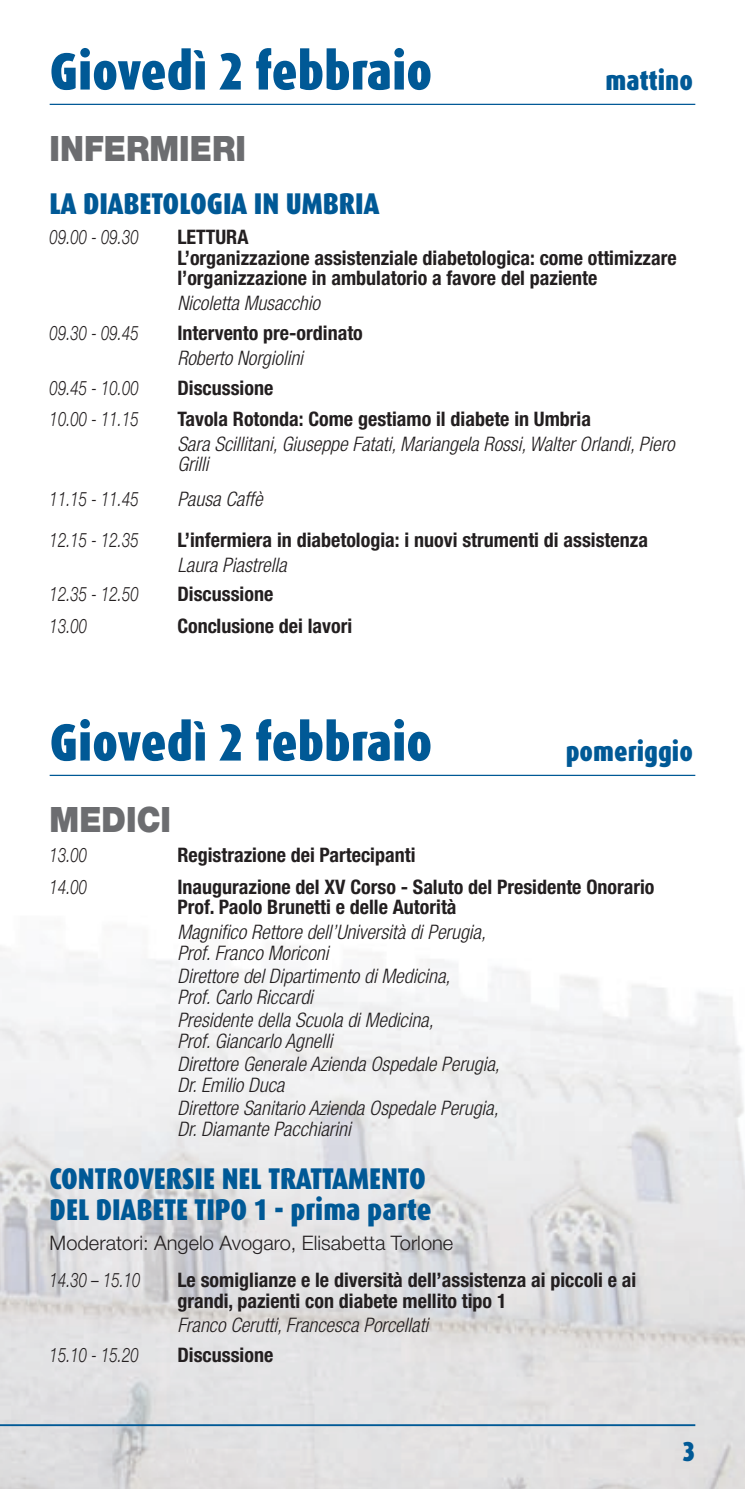
<style>
.page{position:relative;width:745px;height:1489px;background:#fff}
.page>*{position:absolute;margin:0;border:0;box-sizing:border-box;transform-origin:0 0}
.t1{font:900 52.5px "Dax Condensed";color:#005996}
.t2{font:900 35px "Helvetica Neue LT Std";color:#6c6d70;scale:.9 1}
.t3{font:900 30px/31.5px "Dax Condensed";color:#005996}
.t4{font:900 27.5px "Dax Condensed";color:#005996}
.t5{font:700 condensed 20px/20.5px "Helvetica Neue LT Std";color:#231f20}
.t6{font:italic 300 condensed 20px/20.5px "Helvetica Neue LT Std";color:#231f20}
.t7{font:italic 300 20px "Helvetica Neue LT Std";color:#231f20;scale:.75 1}
.t8{font:300 20px "Helvetica Neue LT Std";color:#231f20}
</style>
<div class="page">
<img style="left:0;top:774px;width:744px;height:714px">
<hr style="left:0;top:1423px;width:694px;height:2px;background:#005996">
<hr style="left:50px;top:104px;width:644px;height:1px;background:#005996">
<hr style="left:50px;top:774px;width:644px;height:2px;background:#005996">
<h1 class="t1" style="left:50px;top:42px;width:384px">Giovedì 2 febbraio</h1>
<h3 class="t4" style="left:605px;top:65px;width:89px">mattino</h3>
<h2 class="t2" style="left:50px;top:128px;width:219px">INFERMIERI</h2>
<h3 class="t3" style="left:50px;top:188px;width:331px">LA DIABETOLOGIA IN UMBRIA</h3>
<p class="t7" style="left:50px;top:225px;width:120px">09.00 - 09.30</p>
<p class="t5" style="left:177px;top:226px;width:500px">LETTURA<br>L’organizzazione assistenziale diabetologica: come ottimizzare l’organizzazione in ambulatorio a favore del paziente</p>
<p class="t6" style="left:177px;top:293px;width:144px">Nicoletta Musacchio</p>
<p class="t7" style="left:50px;top:321px;width:120px">09.30 - 09.45</p>
<p class="t5" style="left:177px;top:322px;width:187px">Intervento pre-ordinato</p>
<p class="t6" style="left:177px;top:348px;width:127px">Roberto Norgiolini</p>
<p class="t7" style="left:50px;top:375px;width:120px">09.45 - 10.00</p>
<p class="t5" style="left:177px;top:377px;width:97px">Discussione</p>
<p class="t7" style="left:50px;top:407px;width:120px">10.00 - 11.15</p>
<p class="t5" style="left:177px;top:408px;width:415px">Tavola Rotonda: Come gestiamo il diabete in Umbria</p>
<p class="t6" style="left:177px;top:434px;width:498px">Sara Scillitani, Giuseppe Fatati, Mariangela Rossi, Walter Orlandi, Piero<br>Grilli</p>
<p class="t7" style="left:50px;top:487px;width:120px">11.15 - 11.45</p>
<p class="t6" style="left:177px;top:489px;width:87px">Pausa Caffè</p>
<p class="t7" style="left:50px;top:527px;width:120px">12.15 - 12.35</p>
<p class="t5" style="left:177px;top:529px;width:472px">L’infermiera in diabetologia: i nuovi strumenti di assistenza</p>
<p class="t6" style="left:177px;top:554px;width:111px">Laura Piastrella</p>
<p class="t7" style="left:50px;top:582px;width:120px">12.35 - 12.50</p>
<p class="t5" style="left:177px;top:583px;width:97px">Discussione</p>
<p class="t7" style="left:50px;top:613px;width:52px">13.00</p>
<p class="t5" style="left:177px;top:615px;width:176px">Conclusione dei lavori</p>
<h1 class="t1" style="left:50px;top:713px;width:384px">Giovedì 2 febbraio</h1>
<h3 class="t4" style="left:565px;top:735px;width:129px">pomeriggio</h3>
<h2 class="t2" style="left:50px;top:799px;width:136px">MEDICI</h2>
<p class="t7" style="left:50px;top:843px;width:52px">13.00</p>
<p class="t5" style="left:177px;top:844px;width:239px">Registrazione dei Partecipanti</p>
<p class="t7" style="left:50px;top:874px;width:52px">14.00</p>
<p class="t5" style="left:177px;top:875px;width:478px">Inaugurazione del XV Corso - Saluto del Presidente Onorario<br>Prof. Paolo Brunetti e delle Autorità</p>
<p class="t6" style="left:177px;top:922px;width:310px">Magnifico Rettore dell’Università di Perugia,<br>Prof. Franco Moriconi</p>
<p class="t6" style="left:177px;top:966px;width:274px">Direttore del Dipartimento di Medicina,<br>Prof. Carlo Riccardi</p>
<p class="t6" style="left:177px;top:1010px;width:257px">Presidente della Scuola di Medicina,<br>Prof. Giancarlo Agnelli</p>
<p class="t6" style="left:177px;top:1054px;width:323px">Direttore Generale Azienda Ospedale Perugia,<br>Dr. Emilio Duca</p>
<p class="t6" style="left:177px;top:1098px;width:322px">Direttore Sanitario Azienda Ospedale Perugia,<br>Dr. Diamante Pacchiarini</p>
<h3 class="t3" style="left:50px;top:1162px;width:383px">CONTROVERSIE NEL TRATTAMENTO<br>DEL DIABETE TIPO 1 - prima parte</h3>
<p class="t8" style="left:50px;top:1230px;width:405px">Moderatori: Angelo Avogaro, Elisabetta Torlone</p>
<p class="t7" style="left:50px;top:1267px;width:123px">14.30 – 15.10</p>
<p class="t5" style="left:177px;top:1269px;width:460px">Le somiglianze e le diversità dell’assistenza ai piccoli e ai grandi, pazienti con diabete mellito tipo 1</p>
<p class="t6" style="left:177px;top:1315px;width:252px">Franco Cerutti, Francesca Porcellati</p>
<p class="t7" style="left:50px;top:1342px;width:120px">15.10 - 15.20</p>
<p class="t5" style="left:177px;top:1344px;width:97px">Discussione</p>
<h3 class="t4" style="left:682px;top:1436px;width:14px">3</h3>
</div>
